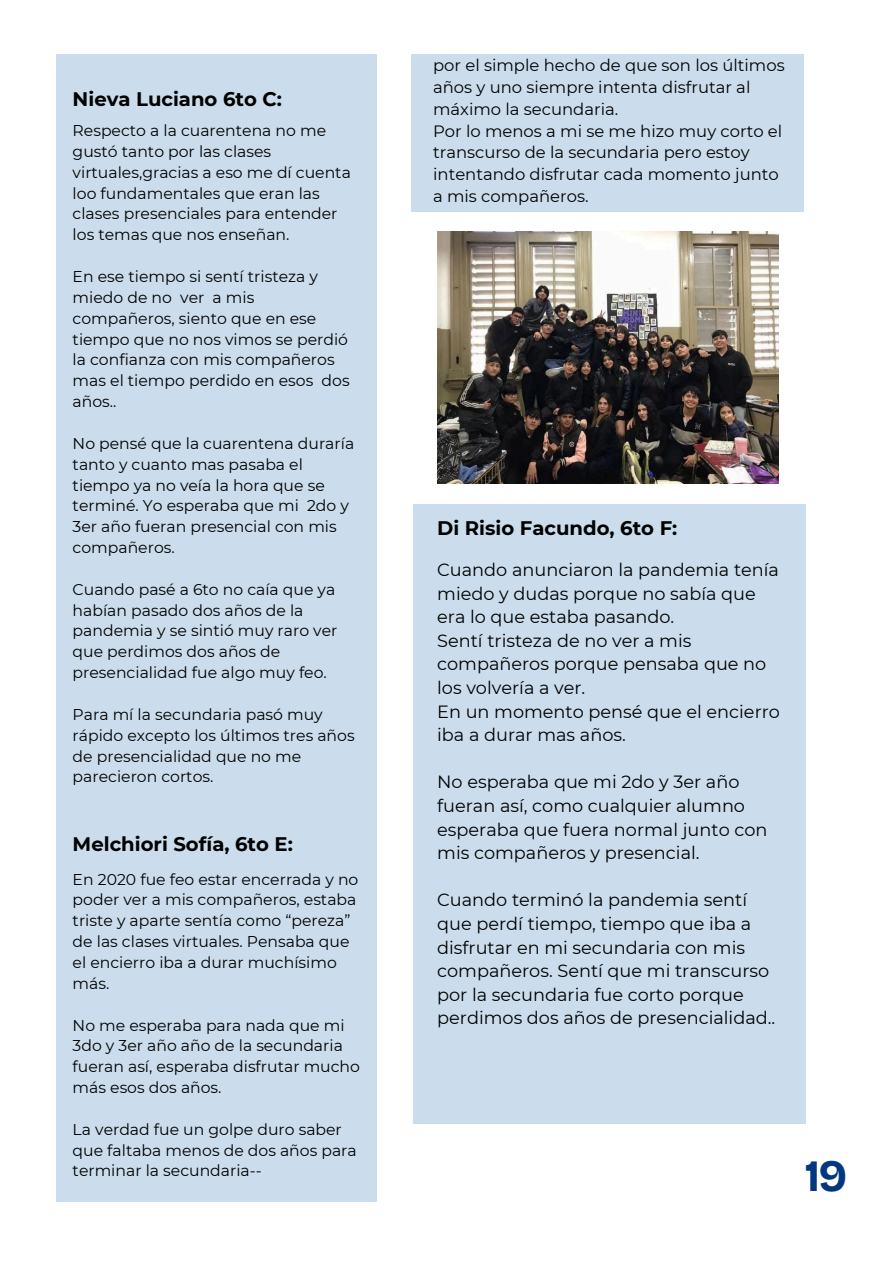
<style>
.page{position:relative;width:894px;height:1264px;background:#fff}
.page>*{position:absolute;margin:0;border:0;box-sizing:border-box;transform-origin:0 0}
.t1{font:700 44.7px "Bricolage Grotesque";color:#033880}
.t2{font:700 19.65px "Montserrat";color:#000}
.t3{font:17.7px/23.5px "Montserrat";color:#000}
.t4{font:16.35px/21.9px "Montserrat";color:#000}
.t5{font:15.6px/20.9px "Montserrat";color:#000}
</style>
<div class="page">
<div style="left:56px;top:54px;width:321px;height:1147px;background:#cbddec"></div>
<div style="left:411px;top:54px;width:392px;height:157px;background:#cbddec"></div>
<img style="left:437px;top:231px;width:341px;height:252px">
<div style="left:413px;top:504px;width:392px;height:619px;background:#cbddec"></div>
<h1 class="t2" style="left:73px;top:87px;width:211px">Nieva Luciano 6to C:</h1>
<p class="t5" style="left:73px;top:120px;width:280px">Respecto a la cuarentena no me gustó tanto por las clases virtuales,gracias a eso me dí cuenta loo fundamentales que eran las clases presenciales para entender los temas que nos enseñan.</p>
<p class="t5" style="left:73px;top:266px;width:278px">En ese tiempo si sentí tristeza y miedo de no ver a mis compañeros, siento que en ese tiempo que no nos vimos se perdió la confianza con mis compañeros mas el tiempo perdido en esos dos años..</p>
<p class="t5" style="left:73px;top:433px;width:283px">No pensé que la cuarentena duraría tanto y cuanto mas pasaba el tiempo ya no veía la hora que se terminé. Yo esperaba que mi 2do y<br>3er año fueran presencial con mis compañeros.</p>
<p class="t5" style="left:73px;top:578px;width:266px">Cuando pasé a 6to no caía que ya habían pasado dos años de la pandemia y se sintió muy raro ver que perdimos dos años de presencialidad fue algo muy feo.</p>
<p class="t5" style="left:73px;top:703px;width:283px">Para mí la secundaria pasó muy rápido excepto los últimos tres años de presencialidad que no me parecieron cortos.</p>
<p class="t2" style="left:73px;top:831px;width:222px">Melchiori Sofía, 6to E:</p>
<p class="t5" style="left:73px;top:868px;width:287px">En 2020 fue feo estar encerrada y no poder ver a mis compañeros, estaba triste y aparte sentía como “pereza” de las clases virtuales. Pensaba que el encierro iba a durar muchísimo más.</p>
<p class="t5" style="left:73px;top:1014px;width:289px">No me esperaba para nada que mi<br>3do y 3er año año de la secundaria fueran así, esperaba disfrutar mucho más esos dos años.</p>
<p class="t5" style="left:73px;top:1118px;width:285px">La verdad fue un golpe duro saber que faltaba menos de dos años para terminar la secundaria--</p>
<p class="t4" style="left:433px;top:54px;width:353px">por el simple hecho de que son los últimos años y uno siempre intenta disfrutar al máximo la secundaria.</p>
<p class="t4" style="left:433px;top:120px;width:350px">Por lo menos a mi se me hizo muy corto el transcurso de la secundaria pero estoy intentando disfrutar cada momento junto a mis compañeros.</p>
<h1 class="t2" style="left:437px;top:516px;width:241px">Di Risio Facundo, 6to F:</h1>
<h2 class="t3" style="left:437px;top:558px;width:344px">Cuando anunciaron la pandemia tenía miedo y dudas porque no sabía que era lo que estaba pasando.<br>Sentí tristeza de no ver a mis compañeros porque pensaba que no los volvería a ver.<br>En un momento pensé que el encierro iba a durar mas años.</h2>
<h2 class="t3" style="left:437px;top:770px;width:332px">No esperaba que mi 2do y 3er año fueran así, como cualquier alumno esperaba que fuera normal junto con mis compañeros y presencial.</h2>
<h2 class="t3" style="left:437px;top:888px;width:339px">Cuando terminó la pandemia sentí que perdí tiempo, tiempo que iba a disfrutar en mi secundaria con mis compañeros. Sentí que mi transcurso por la secundaria fue corto porque perdimos dos años de presencialidad..</h2>
<p class="t1" style="left:804px;top:1148px;width:44px">19</p>
</div>
